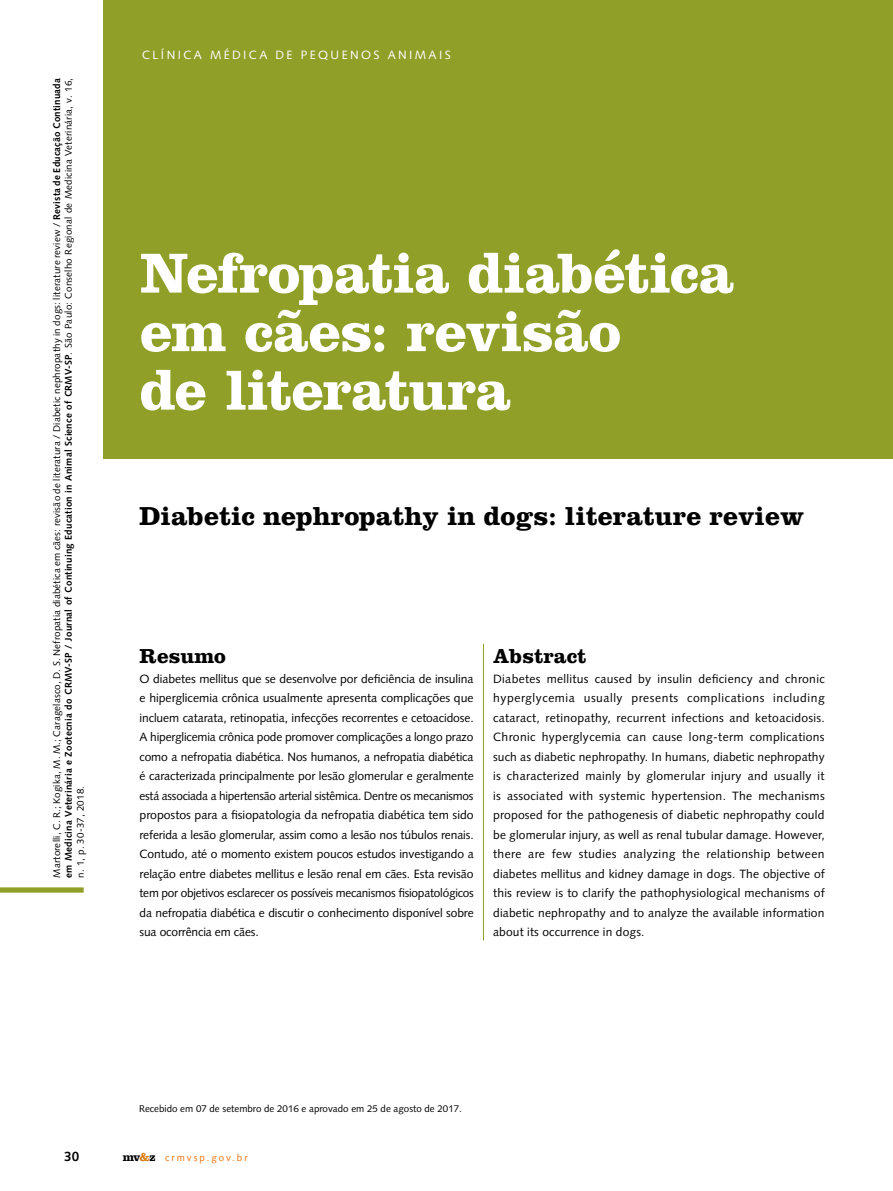
<style>
.page{position:relative;width:893px;height:1191px;background:#fff}
.page>*{position:absolute;margin:0;border:0;box-sizing:border-box;transform-origin:0 0}
.t1{font:700 58.5px/58.5px "Clarendon LT Std";letter-spacing:-.02em;color:#fff}
.t2{font:700 27px "Clarendon LT Std";color:#000}
.t3{font:700 21px "Clarendon LT Std";color:#000}
.t4{font:700 13.5px "Syntax LT Std";color:#000}
.t5{font:12px/19.5px "Syntax LT Std";letter-spacing:-.005em;color:#000;text-align:justify}
.t6{font:12px "Syntax LT Std";letter-spacing:.2em;color:#fff}
.t7{font:9.75px/11.7px "Syntax LT Std";color:#000;text-align:justify}
.t8{font:9.75px "Syntax LT Std";letter-spacing:.2em;color:#ee710c}
.s1{font-weight:700}
.s2{font-family:"Clarendon LT Std";font-weight:700;font-size:12px;color:#000}
.s3{font-family:"Clarendon LT Std";font-weight:700;font-size:12px;color:#d97b14}
</style>
<div class="page">
<div style="left:103px;top:0;width:790px;height:458px;background:#909f28"></div>
<hr style="left:483px;top:644px;width:1px;height:296px;background:#909f28">
<div style="left:0;top:887px;width:84px;height:5px;background:#909f28"></div>
<p class="t7" style="left:51px;top:878px;width:801px;rotate:-90deg">Martorelli, C. R.; Kogika, M. M.; Caragelasco, D. S. Nefropatia diabética em cães: revisão de literatura / Diabetic nephropathy in dogs: literature review / <span class="s1">Revista de Educação Continuada em Medicina Veterinária e Zootecnia do CRMV-SP / Journal of Continuing Education in Animal Science of CRMV-SP</span>. São Paulo: Conselho Regional de Medicina Veterinária, v. 16, n. 1, p. 30-37, 2018.</p>
<p class="t6" style="left:142px;top:47px;width:310px">CLÍNICA MÉDICA DE PEQUENOS ANIMAIS</p>
<h1 class="t1" style="left:140px;top:243px;width:596px">Nefropatia diabética em cães: revisão<br>de literatura</h1>
<h2 class="t2" style="left:140px;top:499px;width:666px">Diabetic nephropathy in dogs: literature review</h2>
<h3 class="t3" style="left:140px;top:643px;width:88px">Resumo</h3>
<p class="t5" style="left:140px;top:669px;width:336px">O diabetes mellitus que se desenvolve por deficiência de insulina e hiperglicemia crônica usualmente apresenta complicações que incluem catarata, retinopatia, infecções recorrentes e cetoacidose.<br>A hiperglicemia crônica pode promover complicações a longo prazo como a nefropatia diabética. Nos humanos, a nefropatia diabética é caracterizada principalmente por lesão glomerular e geralmente está associada a hipertensão arterial sistêmica. Dentre os mecanismos propostos para a fisiopatologia da nefropatia diabética tem sido referida a lesão glomerular, assim como a lesão nos túbulos renais.<br>Contudo, até o momento existem poucos estudos investigando a relação entre diabetes mellitus e lesão renal em cães. Esta revisão tem por objetivos esclarecer os possíveis mecanismos fisiopatológicos da nefropatia diabética e discutir o conhecimento disponível sobre sua ocorrência em cães.</p>
<h3 class="t3" style="left:493px;top:643px;width:95px">Abstract</h3>
<p class="t5" style="left:493px;top:669px;width:333px">Diabetes mellitus caused by insulin deficiency and chronic hyperglycemia usually presents complications including cataract, retinopathy, recurrent infections and ketoacidosis.<br>Chronic hyperglycemia can cause long-term complications such as diabetic nephropathy. In humans, diabetic nephropathy is characterized mainly by glomerular injury and usually it is associated with systemic hypertension. The mechanisms proposed for the pathogenesis of diabetic nephropathy could be glomerular injury, as well as renal tubular damage. However, there are few studies analyzing the relationship between diabetes mellitus and kidney damage in dogs. The objective of this review is to clarify the pathophysiological mechanisms of diabetic nephropathy and to analyze the available information about its occurrence in dogs.</p>
<p class="t7" style="left:139px;top:1102px;width:324px">Recebido em 07 de setembro de 2016 e aprovado em 25 de agosto de 2017.</p>
<p class="t4" style="left:64px;top:1148px;width:17px">30</p>
<p class="t8" style="left:123px;top:1151px;width:126px"><span class="s2">mv</span><span class="s3">&amp;</span><span class="s2">z</span> crmvsp.gov.br</p>
</div>
